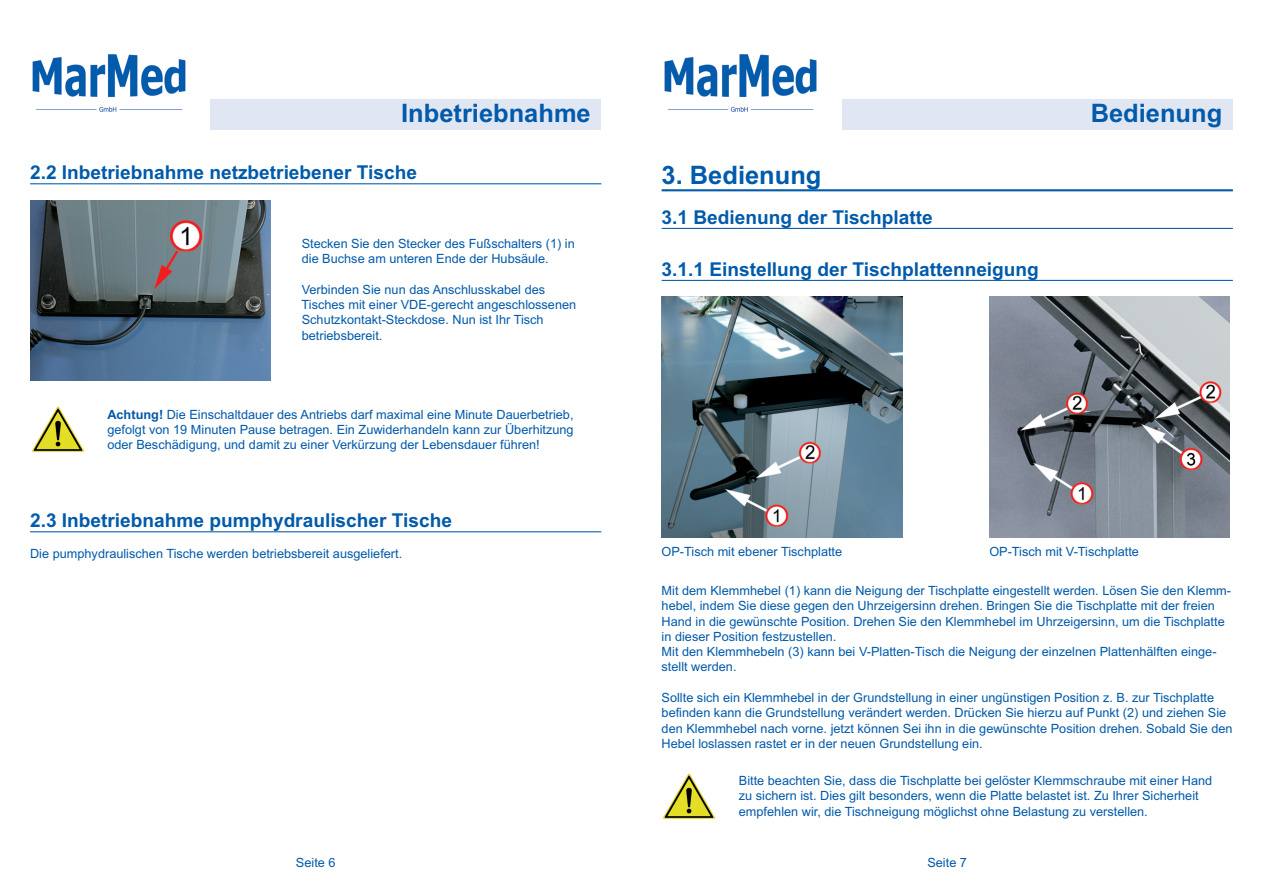
<style>
.page{position:relative;width:1263px;height:893px;background:#fff}
.page>*{position:absolute;margin:0;border:0;box-sizing:border-box;transform-origin:0 0}
.t1{font:700 25.5px "Arial";color:#015aaa}
.t2{font:700 19.05px "Arial";color:#015aaa}
.t3{font:12.75px/15.3px "Arial";color:#015aaa}
.s1{font-weight:700}
</style>
<div class="page">
<img style="left:32px;top:54px;width:154px;height:58px">
<div style="left:210px;top:99px;width:391px;height:30px;background:#e1e6f3"></div>
<hr style="left:30px;top:183px;width:571px;height:1px;background:#015aaa">
<hr style="left:30px;top:531px;width:571px;height:1px;background:#015aaa">
<img style="left:32px;top:406px;width:52px;height:46px">
<img style="left:30px;top:200px;width:241px;height:181px">
<img style="left:664px;top:54px;width:153px;height:58px">
<div style="left:842px;top:99px;width:391px;height:30px;background:#e1e6f3"></div>
<hr style="left:662px;top:189px;width:571px;height:2px;background:#015aaa">
<hr style="left:662px;top:228px;width:571px;height:1px;background:#015aaa">
<hr style="left:662px;top:280px;width:571px;height:1px;background:#015aaa">
<img style="left:662px;top:297px;width:240px;height:240px">
<img style="left:989px;top:297px;width:241px;height:240px">
<img style="left:663px;top:773px;width:52px;height:46px">
<h1 class="t1" style="left:401px;top:99px;width:191px">Inbetriebnahme</h1>
<h2 class="t2" style="left:30px;top:162px;width:388px">2.2 Inbetriebnahme netzbetriebener Tische</h2>
<p class="t3" style="left:302px;top:236px;width:275px">Stecken Sie den Stecker des Fußschalters (1) in die Buchse am unteren Ende der Hubsäule.</p>
<p class="t3" style="left:302px;top:282px;width:276px">Verbinden Sie nun das Anschlusskabel des Tisches mit einer VDE-gerecht angeschlossenen Schutzkontakt-Steckdose. Nun ist Ihr Tisch betriebsbereit.</p>
<p class="t3" style="left:107px;top:407px;width:468px;text-align:justify"><span class="s1">Achtung!</span> Die Einschaltdauer des Antriebs darf maximal eine Minute Dauerbetrieb, gefolgt von 19 Minuten Pause betragen. Ein Zuwiderhandeln kann zur Überhitzung oder Beschädigung, und damit zu einer Verkürzung der Lebensdauer führen!</p>
<h2 class="t2" style="left:30px;top:509px;width:423px">2.3 Inbetriebnahme pumphydraulischer Tische</h2>
<p class="t3" style="left:30px;top:545px;width:374px">Die pumphydraulischen Tische werden betriebsbereit ausgeliefert.</p>
<p class="t3" style="left:296px;top:855px;width:41px">Seite 6</p>
<h1 class="t1" style="left:662px;top:160px;width:161px">3. Bedienung</h1>
<h2 class="t2" style="left:662px;top:206px;width:273px">3.1 Bedienung der Tischplatte</h2>
<h2 class="t2" style="left:662px;top:258px;width:379px">3.1.1 Einstellung der Tischplattenneigung</h2>
<h1 class="t1" style="left:1091px;top:99px;width:133px">Bedienung</h1>
<p class="t3" style="left:662px;top:544px;width:182px">OP-Tisch mit ebener Tischplatte</p>
<p class="t3" style="left:989px;top:544px;width:151px">OP-Tisch mit V-Tischplatte</p>
<p class="t3" style="left:662px;top:583px;width:571px">Mit dem Klemmhebel (1) kann die Neigung der Tischplatte eingestellt werden. Lösen Sie den Klemm&shy;hebel, indem Sie diese gegen den Uhrzeigersinn drehen. Bringen Sie die Tischplatte mit der freien Hand in die gewünschte Position. Drehen Sie den Klemmhebel im Uhrzeigersinn, um die Tischplatte in dieser Position festzustellen.<br>Mit den Klemmhebeln (3) kann bei V-Platten-Tisch die Neigung der einzelnen Plattenhälften einge&shy;stellt werden.</p>
<p class="t3" style="left:662px;top:690px;width:572px">Sollte sich ein Klemmhebel in der Grundstellung in einer ungünstigen Position z. B. zur Tischplatte befinden kann die Grundstellung verändert werden. Drücken Sie hierzu auf Punkt (2) und ziehen Sie den Klemmhebel nach vorne. jetzt können Sei ihn in die gewünschte Position drehen. Sobald Sie den Hebel loslassen rastet er in der neuen Grundstellung ein.</p>
<p class="t3" style="left:739px;top:773px;width:475px">Bitte beachten Sie, dass die Tischplatte bei gelöster Klemmschraube mit einer Hand zu sichern ist. Dies gilt besonders, wenn die Platte belastet ist. Zu Ihrer Sicherheit empfehlen wir, die Tischneigung möglichst ohne Belastung zu verstellen.</p>
<p class="t3" style="left:927px;top:855px;width:41px">Seite 7</p>
</div>
